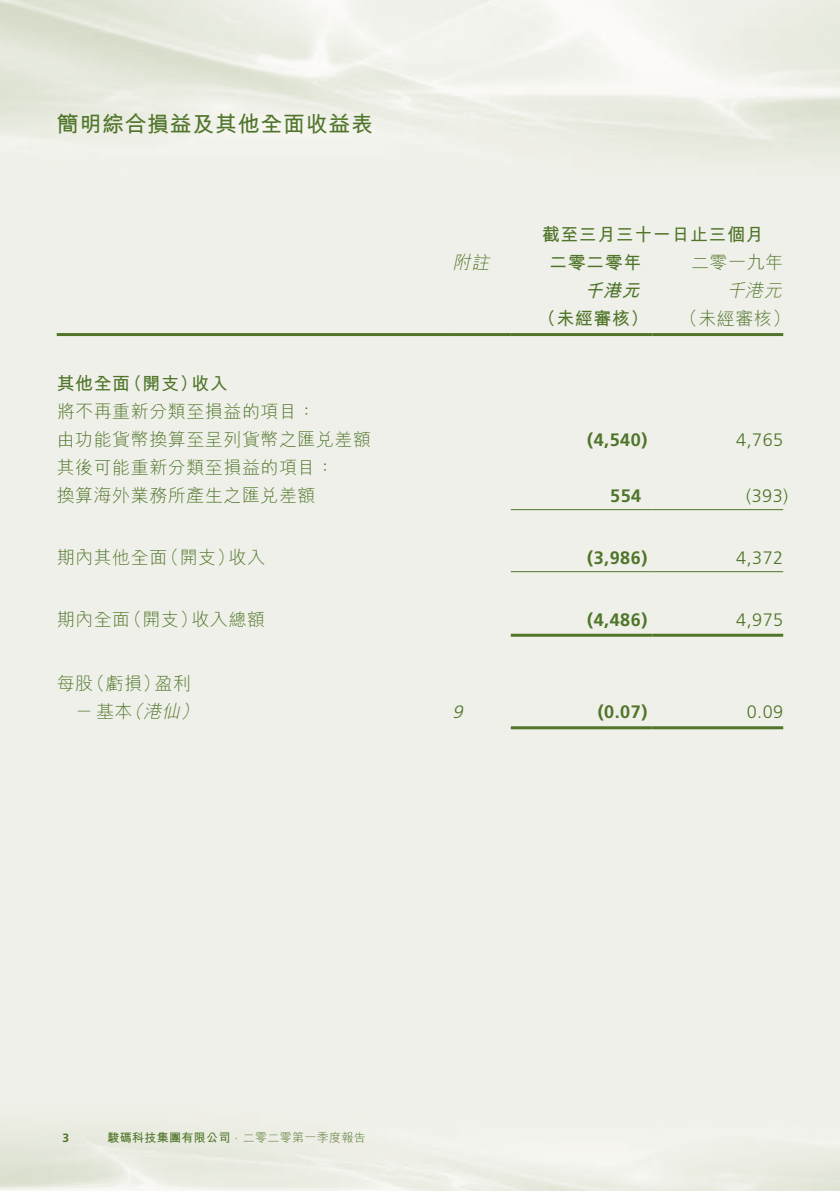
<style>
.page{position:relative;width:840px;height:1191px;background:#fff}
.page>*{position:absolute;margin:0;border:0;box-sizing:border-box;transform-origin:0 0}
.t1{font:700 22px "M Hei HK";letter-spacing:.03em;color:#50752a}
.t2{font:300 18px/28px "M Hei HK";letter-spacing:.03em;color:#50752a}
.t3{font:700 18px "M Hei HK";letter-spacing:.03em;color:#50752a}
.t4{font:700 18px "Frutiger LT Std";letter-spacing:.03em;color:#50752a}
.t5{font:300 18px "Frutiger LT Std";letter-spacing:.03em;color:#50752a}
.t6{font:italic 300 18px "M Hei HK";color:#50752a}
.t7{font:italic 700 18px "M Hei HK";color:#50752a}
.t8{font:italic 300 18px "Frutiger LT Std";color:#50752a}
.t9{font:700 12px "M Hei HK";letter-spacing:.03em;color:#50752a}
.t10{font:700 12px "Frutiger LT Std";color:#50752a}
.s1{font-family:"Frutiger LT Std";font-weight:300}
.s2{font-weight:300}
</style>
<div class="page">
<img style="left:0;top:0;width:839px;height:1191px">
<hr style="left:57px;top:333px;width:397px;height:3px;background:#50752a">
<hr style="left:454px;top:333px;width:56px;height:3px;background:#50752a">
<hr style="left:510px;top:333px;width:142px;height:3px;background:#50752a">
<hr style="left:652px;top:333px;width:130px;height:3px;background:#50752a">
<hr style="left:510px;top:509px;width:142px;height:1px;background:#50752a">
<hr style="left:652px;top:509px;width:130px;height:1px;background:#50752a">
<hr style="left:510px;top:571px;width:142px;height:1px;background:#50752a">
<hr style="left:652px;top:571px;width:130px;height:1px;background:#50752a">
<hr style="left:510px;top:633px;width:142px;height:3px;background:#50752a">
<hr style="left:652px;top:633px;width:130px;height:3px;background:#50752a">
<hr style="left:510px;top:726px;width:142px;height:3px;background:#50752a">
<hr style="left:652px;top:726px;width:130px;height:3px;background:#50752a">
<p class="t1" style="left:57px;top:108px;width:318px">簡明綜合損益及其他全面收益表</p>
<p class="t3" style="left:57px;top:370px;width:75px">其他全面</p>
<p class="t2" style="left:57px;top:397px;width:260px">將不再重新分類至損益的項目：</p>
<p class="t3" style="left:124px;top:370px;width:75px">（開支）</p>
<p class="t3" style="left:191px;top:370px;width:38px">收入</p>
<p class="t2" style="left:57px;top:425px;width:316px">由功能貨幣換算至呈列貨幣之匯兌差額其後可能重新分類至損益的項目：</p>
<p class="t2" style="left:57px;top:481px;width:260px">換算海外業務所產生之匯兌差額</p>
<p class="t2" style="left:161px;top:543px;width:75px">（開支）</p>
<p class="t2" style="left:228px;top:543px;width:38px">收入</p>
<p class="t2" style="left:57px;top:543px;width:112px">期內其他全面</p>
<p class="t2" style="left:124px;top:605px;width:75px">（開支）</p>
<p class="t2" style="left:191px;top:605px;width:75px">收入總額</p>
<p class="t2" style="left:57px;top:605px;width:75px">期內全面</p>
<p class="t2" style="left:87px;top:669px;width:75px">（虧損）</p>
<p class="t2" style="left:57px;top:669px;width:38px">每股</p>
<p class="t2" style="left:154px;top:669px;width:38px">盈利</p>
<p class="t6" style="left:125px;top:702px;width:23px">（</p>
<p class="t6" style="left:180px;top:702px;width:23px">(</p>
<p class="t6" style="left:143px;top:702px;width:42px">港仙</p>
<p class="t2" style="left:75px;top:697px;width:59px">－基本</p>
<p class="t6" style="left:452px;top:253px;width:42px">附註</p>
<p class="t8" style="left:452px;top:702px;width:16px">9</p>
<p class="t3" style="left:541px;top:221px;width:223px">截至三月三十一日止三個月</p>
<p class="t2" style="left:690px;top:248px;width:94px">二零一九年</p>
<p class="t3" style="left:549px;top:249px;width:94px">二零二零年</p>
<p class="t7" style="left:584px;top:277px;width:63px">千港元</p>
<p class="t6" style="left:726px;top:281px;width:60px">千港元</p>
<p class="t3" style="left:537px;top:305px;width:112px">（未經審核）</p>
<p class="t2" style="left:679px;top:304px;width:112px">（未經審核(</p>
<p class="t4" style="left:587px;top:429px;width:62px">)4,540(</p>
<p class="t5" style="left:735px;top:429px;width:49px">4,765</p>
<p class="t4" style="left:610px;top:485px;width:33px">554</p>
<p class="t5" style="left:745px;top:485px;width:44px">)393(</p>
<p class="t4" style="left:587px;top:547px;width:62px">)3,986(</p>
<p class="t5" style="left:735px;top:547px;width:49px">4,372</p>
<p class="t4" style="left:587px;top:609px;width:62px">)4,486(</p>
<p class="t5" style="left:735px;top:609px;width:49px">4,975</p>
<p class="t4" style="left:597px;top:701px;width:51px">)0.07(</p>
<p class="t5" style="left:746px;top:702px;width:38px">0.09</p>
<p class="t10" style="left:62px;top:1131px;width:8px">3</p>
<p class="t9" style="left:107px;top:1129px;width:260px">駿碼科技集團有限公司 <span class="s1">·</span> <span class="s2">二零二零第一季度報告</span></p>
</div>
